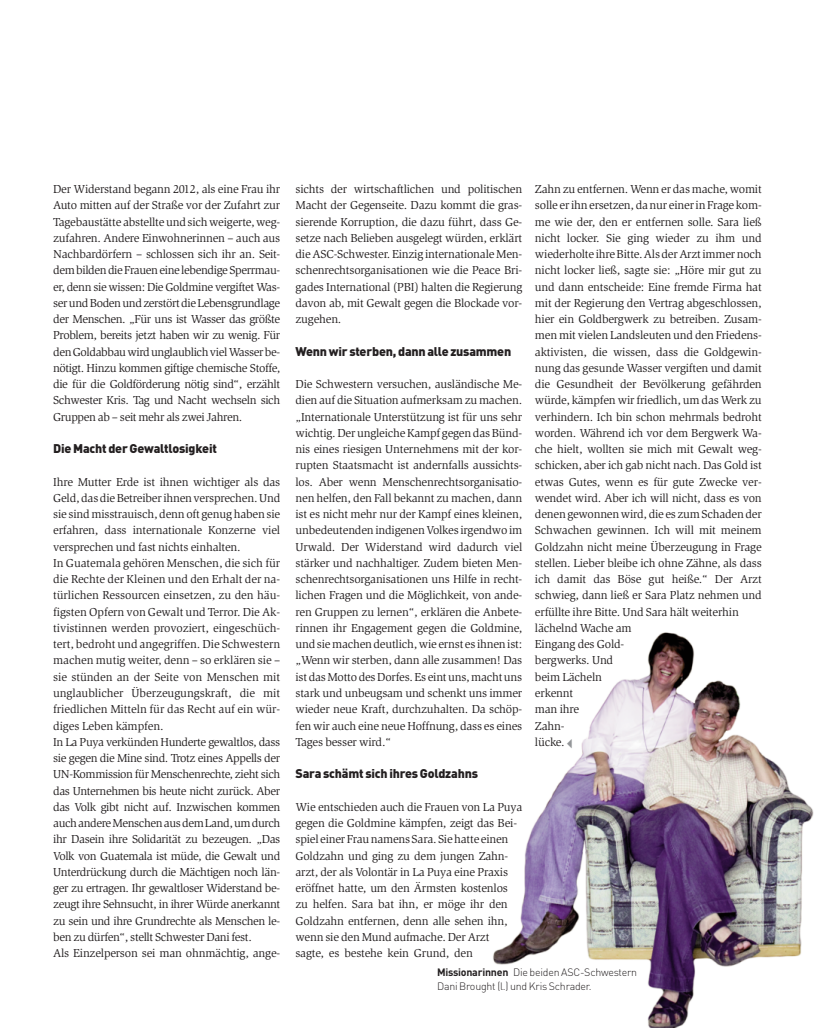
<style>
.page{position:relative;width:815px;height:1028px;background:#fff}
.page>*{position:absolute;margin:0;border:0;box-sizing:border-box;transform-origin:0 0}
.t1{font:900 12.5px "DIN Pro";letter-spacing:-.015em;color:#231f20}
.t2{font:11.88px/16.2px "Slimbach Std";letter-spacing:-.015em;color:#231f20;text-align:justify}
.t3{font:300 10.62px/13.8px "DIN Pro";letter-spacing:-.02em;color:#231f20}
.s1{font-weight:700}
</style>
<div class="page">
<img style="left:493px;top:632px;width:321px;height:396px">
<svg style="left:567px;top:738px;width:5px;height:10px"></svg>
<p class="t2" style="left:53px;top:182px;width:229px">Der Widerstand begann 2012, als eine Frau ihr Auto mitten auf der Straße vor der Zufahrt zur Tagebaustätte abstellteundsichweigerte,weg&shy;zufahren. Andere Einwohnerinnen – auch aus Nachbardörfern – schlossen sich ihr an. Seit&shy;dembildendieFraueneinelebendigeSperrmau&shy;er, denn sie wissen: Die Goldmine vergiftet Was&shy;serundBodenundzerstörtdieLebensgrundlage der Menschen. „Für uns ist Wasser das größte Problem, bereits jetzt haben wir zu wenig. Für denGoldabbauwirdunglaublichvielWasserbe&shy;nötigt. Hinzu kommen giftige chemische Stoffe, die für die Goldförderung nötig sind“, erzählt Schwester Kris. Tag und Nacht wechseln sich Gruppen ab – seit mehr als zwei Jahren.</p>
<p class="t1" style="left:53px;top:441px;width:165px">DieMachtderGewaltlosigkeit</p>
<p class="t2" style="left:53px;top:474px;width:229px;text-align:left">Ihre Mutter Erde ist ihnen wichtiger als das Geld,dasdieBetreiberihnenversprechen.Und sie sind misstrauisch, denn oft genug haben sie erfahren, dass internationale Konzerne viel versprechen und fast nichts einhalten.<br>In Guatemala gehören Menschen, die sich für die Rechte der Kleinen und den Erhalt der na&shy;türlichen Ressourcen einsetzen, zu den häu&shy;figsten Opfern von Gewalt und Terror. Die Ak&shy;tivistinnen werden provoziert, eingeschüch&shy;tert, bedroht und angegriffen. Die Schwestern machen mutig weiter, denn – so erklären sie – sie stünden an der Seite von Menschen mit unglaublicher Überzeugungskraft, die mit friedlichen Mitteln für das Recht auf ein wür&shy;diges Leben kämpfen.<br>In La Puya verkünden Hunderte gewaltlos, dass sie gegen die Mine sind. Trotz eines Appells der UN-Kommission für Menschenrechte, zieht sich das Unternehmen bis heute nicht zurück. Aber das Volk gibt nicht auf. Inzwischen kommen auchandereMenschenausdemLand,umdurch ihr Dasein ihre Solidarität zu bezeugen. „Das Volk von Guatemala ist müde, die Gewalt und Unterdrückung durch die Mächtigen noch län&shy;ger zu ertragen. Ihr gewaltloser Widerstand be&shy;zeugt ihre Sehnsucht, in ihrer Würde anerkannt zu sein und ihre Grundrechte als Menschen le&shy;ben zu dürfen“, stellt Schwester Dani fest.<br>Als Einzelperson sei man ohnmächtig, ange-</p>
<p class="t2" style="left:296px;top:182px;width:228px">sichts der wirtschaftlichen und politischen Macht der Gegenseite. Dazu kommt die gras&shy;sierende Korruption, die dazu führt, dass Ge&shy;setze nach Belieben ausgelegt würden, erklärt die ASC-Schwester. Einzig internationale Men&shy;schenrechtsorganisationen wie die Peace Bri&shy;gades International (PBI) halten die Regierung davon ab, mit Gewalt gegen die Blockade vor&shy;zugehen.</p>
<p class="t1" style="left:296px;top:344px;width:217px">Wennwir sterben,dannallezusammen</p>
<p class="t2" style="left:295px;top:377px;width:228px">Die Schwestern versuchen, ausländische Me&shy;dien auf die Situation aufmerksam zu machen. „Internationale Unterstützung ist für uns sehr wichtig.DerungleicheKampf gegendasBünd&shy;nis eines riesigen Unternehmens mit der kor&shy;rupten Staatsmacht ist andernfalls aussichts&shy;los. Aber wenn Menschenrechtsorganisatio&shy;nen helfen, den Fall bekannt zu machen, dann ist es nicht mehr nur der Kampf eines kleinen, unbedeutenden indigenen Volkes irgendwo im Urwald. Der Widerstand wird dadurch viel stärker und nachhaltiger. Zudem bieten Men&shy;schenrechtsorganisationen uns Hilfe in recht&shy;lichen Fragen und die Möglichkeit, von ande&shy;ren Gruppen zu lernen“, erklären die Anbete&shy;rinnen ihr Engagement gegen die Goldmine, undsiemachendeutlich,wie ernst es ihnenist: „Wenn wir sterben, dann alle zusammen! Das istdasMottodesDorfes.Es eintuns,machtuns stark und unbeugsam und schenkt uns immer wieder neue Kraft, durchzuhalten. Da schöp&shy;fen wir auch eine neue Hoffnung, dass es eines Tages besser wird.“</p>
<p class="t1" style="left:296px;top:766px;width:184px">Saraschämt sichihresGoldzahns</p>
<p class="t2" style="left:295px;top:799px;width:228px;text-align:left">Wie entschieden auch die Frauen von La Puya gegen die Goldmine kämpfen, zeigt das Bei&shy;spieleinerFraunamensSara.Siehatteeinen Goldzahn und ging zu dem jungen Zahn&shy;arzt, der als Volontär in La Puya eine Praxis eröffnet hatte, um den Ärmsten kostenlos zu helfen. Sara bat ihn, er möge ihr den Goldzahn entfernen, denn alle sehen ihn, wenn sie den Mund aufmache. Der Arzt<br>sagte, es bestehe kein Grund, den</p>
<p class="t2" style="left:535px;top:182px;width:228px;text-align:left">Zahn zu entfernen. Wenn er das mache, womit solle erihnersetzen,danur einerinFragekom&shy;me wie der, den er entfernen solle. Sara ließ nicht locker. Sie ging wieder zu ihm und wiederholte ihreBitte.AlsderArztimmernoch nicht locker ließ, sagte sie: „Höre mir gut zu und dann entscheide: Eine fremde Firma hat mit der Regierung den Vertrag abgeschlossen, hier ein Goldbergwerk zu betreiben. Zusam&shy;men mit vielen Landsleuten und den Friedens&shy;aktivisten, die wissen, dass die Goldgewin&shy;nung das gesunde Wasser vergiften und damit die Gesundheit der Bevölkerung gefährden würde, kämpfen wir friedlich, um das Werk zu verhindern. Ich bin schon mehrmals bedroht worden. Während ich vor dem Bergwerk Wa&shy;che hielt, wollten sie mich mit Gewalt weg&shy;schicken, aber ich gab nicht nach. Das Gold ist etwas Gutes, wenn es für gute Zwecke ver&shy;wendet wird. Aber ich will nicht, dass es von denengewonnenwird,die es zumSchadender Schwachen gewinnen. Ich will mit meinem Goldzahn nicht meine Überzeugung in Frage stellen. Lieber bleibe ich ohne Zähne, als dass ich damit das Böse gut heiße.“ Der Arzt schwieg, dann ließ er Sara Platz nehmen und erfüllte ihre Bitte. Und Sara hält weiterhin lächelnd Wache am<br>Eingang des Gold-<br>bergwerks. Und<br>beim Lächeln<br>erkennt<br>man ihre<br>Zahn-<br>lücke.</p>
<p class="t3" style="left:437px;top:965px;width:202px"><span class="s1">Missionarinnen</span> Die beiden ASC-Schwestern<br>Dani Brought (l.) und Kris Schrader.</p>
</div>
